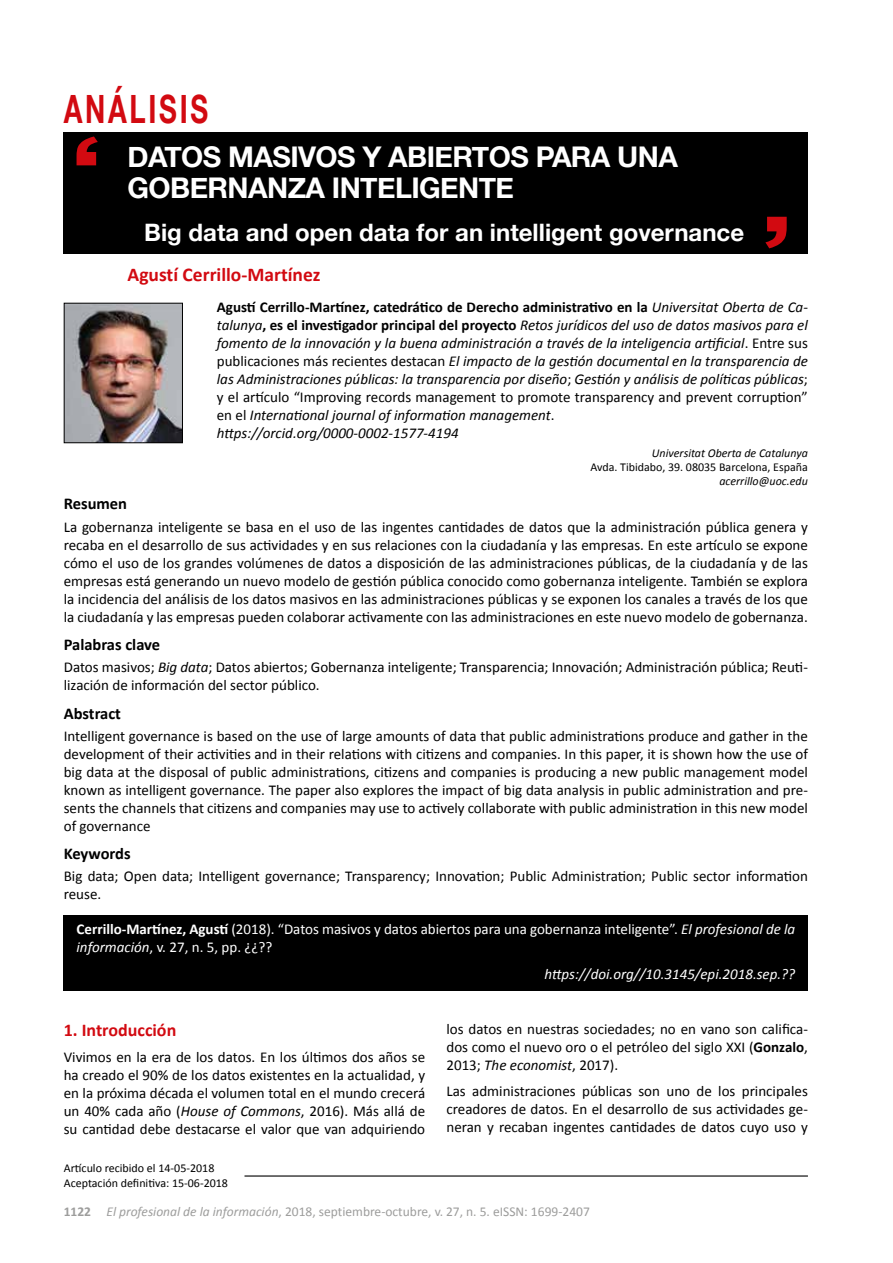
<style>
.page{position:relative;width:893px;height:1263px;background:#fff}
.page>*{position:absolute;margin:0;border:0;box-sizing:border-box;transform-origin:0 0}
.t1{font:700 39px "Helvetica Neue";letter-spacing:.1em;color:#d20a11;scale:.7 1}
.t2{font:700 28.5px/31.5px "Helvetica Neue";letter-spacing:-.02em;color:#fff}
.t3{font:700 24px "Helvetica Neue";color:#fff}
.t4{font:700 19.5px "Calibri";color:#d20a11}
.t5{font:700 18px "Calibri";color:#d20a11}
.t6{font:700 16.5px "Calibri";color:#000}
.t7{font:15px/18px "Calibri";color:#000;text-align:justify}
.t8{font:italic 15px/18px "Calibri";color:#000}
.t9{font:15px/18px "Calibri";color:#fff}
.t10{font:italic 15px "Calibri";color:#fff}
.t11{font:13.5px "Calibri";color:#9d9d9c}
.t12{font:12px/14.4px "Calibri";color:#000}
.t13{font:italic 12px "Calibri";color:#000}
.s1{font-weight:700;font-style:normal}
.s2{font-style:normal}
.s3{font-style:italic}
.s4{font-weight:700}
</style>
<div class="page">
<div style="left:64px;top:915px;width:744px;height:76px;background:#000"></div>
<div style="left:64px;top:132px;width:744px;height:122px;background:#000"></div>
<svg style="left:765px;top:217px;width:22px;height:31px"></svg>
<svg style="left:77px;top:136px;width:21px;height:29px"></svg>
<img style="left:66px;top:305px;width:115px;height:136px">
<div style="left:64px;top:303px;width:119px;height:140px;border:1px solid #000"></div>
<hr style="left:244px;top:1175px;width:564px;height:1px;background:#000">
<h1 class="t1" style="left:64px;top:79px;width:208px">ANÁLISIS</h1>
<h2 class="t2" style="left:128px;top:142px;width:552px">DATOS MASIVOS Y ABIERTOS PARA UNA<br>GOBERNANZA INTELIGENTE</h2>
<h3 class="t3" style="left:144px;top:213px;width:601px">Big data and open data for an intelligent governance</h3>
<h3 class="t4" style="left:128px;top:262px;width:194px">Agustí Cerrillo-Martínez</h3>
<p class="t8" style="left:217px;top:297px;width:593px"><span class="s1">Agustí Cerrillo-Martínez, catedrático de Derecho administrativo en la</span> Universitat Oberta de Ca&shy;talunya<span class="s1">, es el investigador principal del proyecto</span> Retos jurídicos del uso de datos masivos para el fomento de la innovación y la buena administración a través de la inteligencia artificial<span class="s2">. Entre sus publicaciones más recientes destacan</span> El impacto de la gestión documental en la transparencia de las Administraciones públicas: la transparencia por diseño<span class="s2">;</span> Gestión y análisis de políticas públicas<span class="s2">; y el artículo “Improving records management to promote transparency and prevent corruption” en el</span> International journal of information management<span class="s2">.<br></span>https://orcid.org/0000-0002-1577-4194</p>
<p class="t13" style="left:652px;top:444px;width:158px">Universitat Oberta de Catalunya</p>
<p class="t12" style="left:590px;top:460px;width:219px">Avda. Tibidabo, 39. 08035 Barcelona, España</p>
<p class="t13" style="left:719px;top:473px;width:90px">acerrillo@uoc.edu</p>
<p class="t6" style="left:64px;top:493px;width:65px">Resumen</p>
<p class="t7" style="left:64px;top:518px;width:746px">La gobernanza inteligente se basa en el uso de las ingentes cantidades de datos que la administración pública genera y recaba en el desarrollo de sus actividades y en sus relaciones con la ciudadanía y las empresas. En este artículo se expone cómo el uso de los grandes volúmenes de datos a disposición de las administraciones públicas, de la ciudadanía y de las empresas está generando un nuevo modelo de gestión pública conocido como gobernanza inteligente. También se explora la incidencia del análisis de los datos masivos en las administraciones públicas y se exponen los canales a través de los que la ciudadanía y las empresas pueden colaborar activamente con las administraciones en este nuevo modelo de gobernanza.</p>
<p class="t6" style="left:64px;top:634px;width:98px">Palabras clave</p>
<p class="t7" style="left:64px;top:658px;width:746px">Datos masivos; <span class="s3">Big data</span>; Datos abiertos; Gobernanza inteligente; Transparencia; Innovación; Administración pública; Reuti&shy;lización de información del sector público.</p>
<p class="t6" style="left:64px;top:702px;width:59px">Abstract</p>
<p class="t7" style="left:64px;top:727px;width:746px">Intelligent governance is based on the use of large amounts of data that public administrations produce and gather in the development of their activities and in their relations with citizens and companies. In this paper, it is shown how the use of big data at the disposal of public administrations, citizens and companies is producing a new public management model known as intelligent governance. The paper also explores the impact of big data analysis in public administration and pre&shy;sents the channels that citizens and companies may use to actively collaborate with public administration in this new model of governance</p>
<p class="t6" style="left:64px;top:843px;width:68px">Keywords</p>
<p class="t7" style="left:64px;top:867px;width:746px">Big data; Open data; Intelligent governance; Transparency; Innovation; Public Administration; Public sector information reuse.</p>
<p class="t9" style="left:77px;top:920px;width:720px"><span class="s4">Cerrillo-Martínez, Agustí</span> (2018). “Datos masivos y datos abiertos para una gobernanza inteligente”. <span class="s3">El profesional de la información</span>, v. 27, n. 5, pp. ¿¿??</p>
<p class="t10" style="left:544px;top:964px;width:252px">https://doi.org//10.3145/epi.2018.sep.??</p>
<p class="t5" style="left:64px;top:1018px;width:114px">1. Introducción</p>
<p class="t7" style="left:64px;top:1048px;width:363px">Vivimos en la era de los datos. En los últimos dos años se ha creado el 90% de los datos existentes en la actualidad, y en la próxima década el volumen total en el mundo crecerá un 40% cada año (<span class="s3">House of Commons</span>, 2016). Más allá de su cantidad debe destacarse el valor que van adquiriendo</p>
<p class="t12" style="left:64px;top:1161px;width:166px">Artículo recibido el 14-05-2018<br>Aceptación definitiva: 15-06-2018</p>
<p class="t7" style="left:446px;top:1020px;width:363px">los datos en nuestras sociedades; no en vano son califica&shy;dos como el nuevo oro o el petróleo del siglo XXI (<span class="s4">Gonzalo</span>, 2013; <span class="s3">The economist</span>, 2017).</p>
<p class="t7" style="left:446px;top:1082px;width:363px">Las administraciones públicas son uno de los principales creadores de datos. En el desarrollo de sus actividades ge&shy;neran y recaban ingentes cantidades de datos cuyo uso y</p>
<p class="t11" style="left:64px;top:1203px;width:528px"><span class="s4">1122</span> <span class="s3">El profesional de la información</span>, 2018, septiembre-octubre, v. 27, n. 5. eISSN: 1699-2407</p>
</div>
